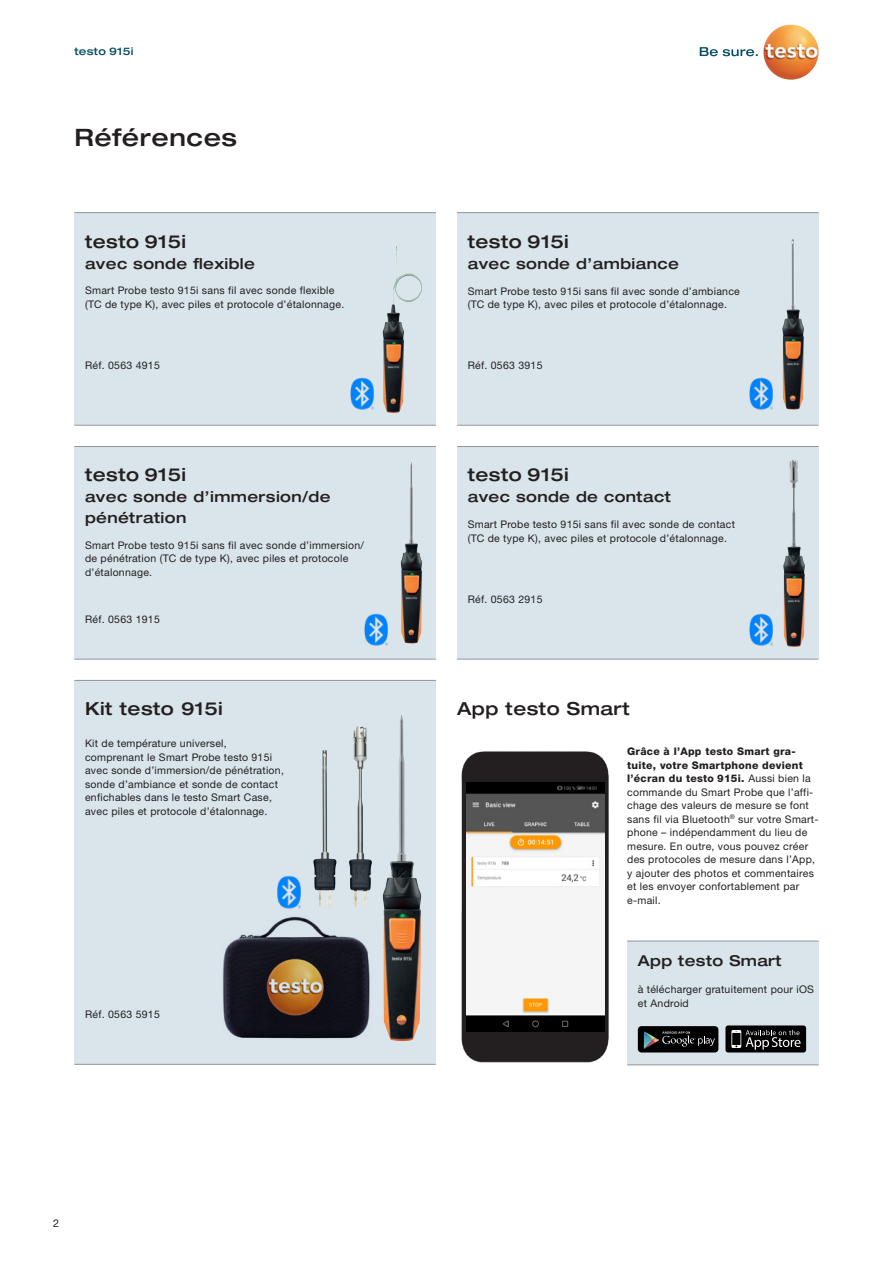
<style>
.page{position:relative;width:893px;height:1263px;background:#fff}
.page>*{position:absolute;margin:0;border:0;box-sizing:border-box;transform-origin:0 0}
.t1{font:500 expanded 24px "Helvetica Neue LTW1 G";letter-spacing:.025em;color:#231f20}
.t2{font:500 expanded 18px "Helvetica Neue LTW1 G";letter-spacing:.025em;color:#231f20}
.t3{font:500 expanded 15px/21px "Helvetica Neue LTW1 G";letter-spacing:.025em;color:#231f20}
.t4{font:10.8px "Helvetica Neue LTW1 G";color:#231f20}
.t5{font:10.5px/13.5px "Helvetica Neue LTW1 G";letter-spacing:.025em;color:#231f20}
.t6{font:500 expanded 10.5px "Helvetica Neue LTW1 G";letter-spacing:.025em;color:#074f64}
.s1{font-weight:800}
</style>
<div class="page">
<div style="left:74px;top:446px;width:362px;height:213px;background:#d9e5eb"></div>
<div style="left:457px;top:213px;width:362px;height:212px;background:#d9e5eb"></div>
<div style="left:457px;top:446px;width:362px;height:213px;background:#d9e5eb"></div>
<div style="left:74px;top:680px;width:362px;height:384px;background:#d9e5eb"></div>
<hr style="left:74px;top:446px;width:362px;height:1px;background:#939598">
<hr style="left:457px;top:212px;width:362px;height:1px;background:#939598">
<div style="left:74px;top:213px;width:362px;height:212px;background:#d9e5eb"></div>
<hr style="left:457px;top:446px;width:362px;height:1px;background:#939598">
<hr style="left:74px;top:680px;width:362px;height:1px;background:#939598">
<hr style="left:74px;top:659px;width:362px;height:1px;background:#939598">
<hr style="left:457px;top:425px;width:362px;height:1px;background:#939598">
<hr style="left:74px;top:1064px;width:362px;height:1px;background:#939598">
<hr style="left:457px;top:659px;width:362px;height:1px;background:#939598">
<hr style="left:74px;top:212px;width:362px;height:1px;background:#939598">
<svg style="left:700px;top:47px;width:58px;height:9px"></svg>
<img style="left:763px;top:24px;width:56px;height:56px;border-radius:28px">
<img style="left:277px;top:875px;width:24px;height:34px">
<img style="left:401px;top:462px;width:21px;height:181px">
<hr style="left:74px;top:425px;width:362px;height:1px;background:#939598">
<img style="left:782px;top:239px;width:22px;height:171px">
<img style="left:783px;top:460px;width:22px;height:187px">
<img style="left:349px;top:726px;width:23px;height:181px">
<img style="left:313px;top:750px;width:24px;height:157px">
<img style="left:383px;top:715px;width:39px;height:326px">
<img style="left:350px;top:377px;width:24px;height:33px">
<img style="left:364px;top:613px;width:24px;height:33px">
<img style="left:749px;top:377px;width:24px;height:33px">
<img style="left:749px;top:613px;width:24px;height:33px">
<img style="left:382px;top:246px;width:22px;height:167px">
<img style="left:461px;top:751px;width:148px;height:312px">
<img style="left:467px;top:782px;width:137px;height:142px">
<img style="left:467px;top:924px;width:137px;height:107px">
<div style="left:627px;top:941px;width:192px;height:123px;background:#d9e5eb"></div>
<hr style="left:627px;top:941px;width:192px;height:1px;background:#939598">
<hr style="left:627px;top:1064px;width:192px;height:1px;background:#939598">
<img style="left:222px;top:916px;width:148px;height:123px">
<div style="left:638px;top:1026px;width:80px;height:26px;background:#000;border-radius:4px"></div>
<svg style="left:644px;top:1031px;width:71px;height:18px"></svg>
<div style="left:725px;top:1025px;width:81px;height:27px;background:#000001;border-radius:3px"></div>
<svg style="left:731px;top:1030px;width:70px;height:20px"></svg>
<p class="t6" style="left:74px;top:44px;width:60px">testo 915i</p>
<h1 class="t1" style="left:74px;top:122px;width:164px">Références</h1>
<h2 class="t2" style="left:85px;top:230px;width:103px">testo 915i</h2>
<h3 class="t3" style="left:85px;top:252px;width:171px">avec sonde flexible</h3>
<p class="t5" style="left:85px;top:284px;width:261px">Smart Probe testo 915i sans fil avec sonde flexible (TC de type K), avec piles et protocole d’étalonnage.</p>
<p class="t5" style="left:85px;top:358px;width:76px">Réf. 0563 4915</p>
<h2 class="t2" style="left:85px;top:463px;width:103px">testo 915i</h2>
<h3 class="t3" style="left:85px;top:486px;width:247px">avec sonde d’immersion/de pénétration</h3>
<p class="t5" style="left:85px;top:538px;width:281px">Smart Probe testo 915i sans fil avec sonde d’immersion/ de pénétration (TC de type K), avec piles et protocole d’étalonnage.</p>
<p class="t5" style="left:85px;top:612px;width:76px">Réf. 0563 1915</p>
<h2 class="t2" style="left:85px;top:697px;width:139px">Kit testo 915i</h2>
<p class="t5" style="left:85px;top:737px;width:200px">Kit de température universel, comprenant le Smart Probe testo 915i avec sonde d’immersion/de pénétration, sonde d’ambiance et sonde de contact enfichables dans le testo Smart Case, avec piles et protocole d’étalonnage.</p>
<p class="t5" style="left:85px;top:1007px;width:76px">Réf. 0563 5915</p>
<p class="t4" style="left:53px;top:1217px;width:8px">2</p>
<h2 class="t2" style="left:468px;top:230px;width:103px">testo 915i</h2>
<h3 class="t3" style="left:468px;top:252px;width:213px">avec sonde d’ambiance</h3>
<p class="t5" style="left:468px;top:284px;width:274px">Smart Probe testo 915i sans fil avec sonde d’ambiance (TC de type K), avec piles et protocole d’étalonnage.</p>
<p class="t5" style="left:468px;top:358px;width:76px">Réf. 0563 3915</p>
<h2 class="t2" style="left:468px;top:463px;width:103px">testo 915i</h2>
<h3 class="t3" style="left:468px;top:486px;width:205px">avec sonde de contact</h3>
<p class="t5" style="left:468px;top:518px;width:269px">Smart Probe testo 915i sans fil avec sonde de contact (TC de type K), avec piles et protocole d’étalonnage.</p>
<p class="t5" style="left:468px;top:592px;width:76px">Réf. 0563 2915</p>
<h2 class="t2" style="left:457px;top:697px;width:174px">App testo Smart</h2>
<p class="t5" style="left:627px;top:745px;width:193px"><span class="s1">Grâce à l’App testo Smart gra&shy;tuite, votre Smartphone devient l’écran du testo 915i.</span> Aussi bien la commande du Smart Probe que l’affi&shy;chage des valeurs de mesure se font sans fil via Bluetooth<sup>®</sup> sur votre Smart&shy;phone – indépendamment du lieu de mesure. En outre, vous pouvez créer des protocoles de mesure dans l’App, y ajouter des photos et commentaires et les envoyer confortablement par e-mail.</p>
<h3 class="t3" style="left:638px;top:950px;width:145px">App testo Smart</h3>
<p class="t5" style="left:638px;top:983px;width:178px">à télécharger gratuitement pour iOS et Android</p>
</div>
